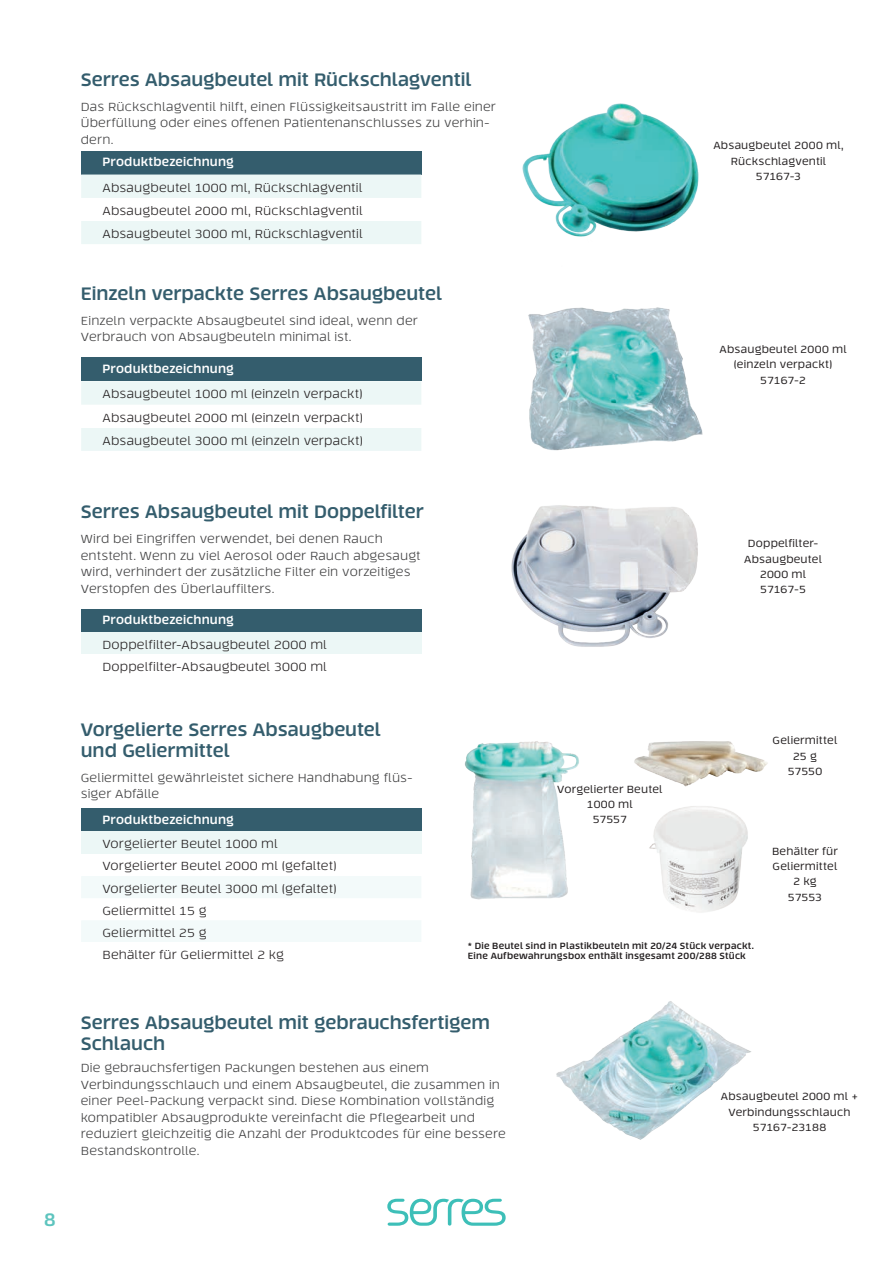
<style>
.page{position:relative;width:893px;height:1263px;background:#fff}
.page>*{position:absolute;margin:0;border:0;box-sizing:border-box;transform-origin:0 0}
.t1{font:700 18px/21px "Tecna";letter-spacing:-.005em;color:#345d6d}
.t2{font:700 18px "Tecna";color:#5dc4be}
.t3{font:300 12px/16.5px "Tecna";letter-spacing:.01em;color:#3e3e3f}
.t4{font:300 12px/22px "Tecna";letter-spacing:.01em;color:#231f20;text-align:justify}
.t5{font:700 12px "Tecna";letter-spacing:.015em;color:#fff}
.t6{font:10.5px/15.3px "Tecna";letter-spacing:.015em;color:#231f20;text-align:center}
.t7{font:700 9px/10.5px "Tecna";letter-spacing:.025em;color:#231f20}
</style>
<div class="page">
<svg style="left:387px;top:1199px;width:119px;height:27px"></svg>
<hr style="left:892px;top:0;width:1px;height:557px;background:#345d6d">
<img style="left:556px;top:1001px;width:195px;height:139px">
<img style="left:522px;top:103px;width:177px;height:134px">
<div style="left:81px;top:151px;width:340px;height:24px;background:#345d6d"></div>
<div style="left:81px;top:175px;width:340px;height:69px;background:#ecf7f6"></div>
<div style="left:81px;top:198px;width:340px;height:23px;background:#fff"></div>
<div style="left:81px;top:358px;width:340px;height:23px;background:#345d6d"></div>
<div style="left:81px;top:381px;width:340px;height:70px;background:#ecf7f6"></div>
<div style="left:81px;top:405px;width:340px;height:23px;background:#fff"></div>
<img style="left:528px;top:307px;width:175px;height:144px">
<div style="left:81px;top:609px;width:340px;height:23px;background:#345d6d"></div>
<div style="left:81px;top:632px;width:340px;height:22px;background:#ecf7f6"></div>
<img style="left:511px;top:505px;width:187px;height:142px">
<div style="left:81px;top:808px;width:340px;height:24px;background:#345d6d"></div>
<div style="left:81px;top:832px;width:340px;height:22px;background:#ecf7f6"></div>
<svg style="left:81px;top:876px;width:340px;height:66px"></svg>
<img style="left:649px;top:806px;width:99px;height:107px">
<img style="left:634px;top:741px;width:134px;height:46px">
<img style="left:465px;top:741px;width:114px;height:159px">
<h1 class="t2" style="left:44px;top:1208px;width:13px">8</h1>
<h1 class="t1" style="left:81px;top:69px;width:392px">Serres Absaugbeutel mit Rückschlagventil</h1>
<p class="t3" style="left:81px;top:98px;width:417px">Das Rückschlagventil hilft, einen Flüssigkeitsaustritt im Falle einer<br>Überfüllung oder eines offenen Patientenanschlusses zu verhin&shy;dern.</p>
<p class="t5" style="left:102px;top:154px;width:133px">Produktbezeichnung</p>
<p class="t4" style="left:102px;top:176px;width:262px;line-height:23.1px">Absaugbeutel 1000 ml, Rückschlagventil Absaugbeutel 2000 ml, Rückschlagventil Absaugbeutel 3000 ml, Rückschlagventil</p>
<h1 class="t1" style="left:81px;top:283px;width:363px">Einzeln verpackte Serres Absaugbeutel</h1>
<p class="t3" style="left:81px;top:312px;width:338px">Einzeln verpackte Absaugbeutel sind ideal, wenn der<br>Verbrauch von Absaugbeuteln minimal ist.</p>
<p class="t5" style="left:102px;top:361px;width:133px">Produktbezeichnung</p>
<p class="t4" style="left:102px;top:382px;width:262px;line-height:23.1px">Absaugbeutel 1000 ml (einzeln verpackt)<br>Absaugbeutel 2000 ml (einzeln verpackt)<br>Absaugbeutel 3000 ml (einzeln verpackt)</p>
<h1 class="t1" style="left:81px;top:501px;width:344px">Serres Absaugbeutel mit Doppelfilter</h1>
<p class="t3" style="left:81px;top:531px;width:341px">Wird bei Eingriffen verwendet, bei denen Rauch entsteht. Wenn zu viel Aerosol oder Rauch abgesaugt wird, verhindert der zusätzliche Filter ein vorzeitiges Verstopfen des Überlauffilters.</p>
<p class="t5" style="left:102px;top:612px;width:133px">Produktbezeichnung</p>
<p class="t4" style="left:102px;top:633px;width:226px">Doppelfilter-Absaugbeutel 2000 ml<br>Doppelfilter-Absaugbeutel 3000 ml</p>
<p class="t6" style="left:713px;top:138px;width:132px">Absaugbeutel 2000 ml,<br>Rückschlagventil<br>57167-3</p>
<p class="t6" style="left:719px;top:341px;width:129px">Absaugbeutel 2000 ml (einzeln verpackt)<br>57167-2</p>
<p class="t6" style="left:744px;top:536px;width:79px">Doppelfilter-<br>Absaugbeutel<br>2000 ml<br>57167-5</p>
<h1 class="t1" style="left:81px;top:719px;width:301px">Vorgelierte Serres Absaugbeutel und Geliermittel</h1>
<p class="t3" style="left:81px;top:769px;width:333px">Geliermittel gewährleistet sichere Handhabung flüs&shy;siger Abfälle</p>
<p class="t5" style="left:102px;top:812px;width:133px">Produktbezeichnung</p>
<p class="t4" style="left:102px;top:833px;width:236px;text-align:left">Vorgelierter Beutel 1000 ml<br>Vorgelierter Beutel 2000 ml (gefaltet)<br>Vorgelierter Beutel 3000 ml (gefaltet)<br>Geliermittel 15 g<br>Geliermittel 25 g<br>Behälter für Geliermittel 2 kg</p>
<p class="t6" style="left:557px;top:781px;width:107px">Vorgelierter Beutel<br>1000 ml<br>57557</p>
<p class="t7" style="left:468px;top:940px;width:288px">* Die Beutel sind in Plastikbeuteln mit 20/24 Stück verpackt.<br>Eine Aufbewahrungsbox enthält insgesamt 200/288 Stück</p>
<p class="t6" style="left:773px;top:733px;width:66px">Geliermittel<br>25 g<br>57550</p>
<p class="t6" style="left:772px;top:843px;width:67px">Behälter für<br>Geliermittel<br>2 kg<br>57553</p>
<h1 class="t1" style="left:81px;top:1012px;width:411px">Serres Absaugbeutel mit gebrauchsfertigem<br>Schlauch</h1>
<p class="t3" style="left:81px;top:1060px;width:426px">Die gebrauchsfertigen Packungen bestehen aus einem Verbindungsschlauch und einem Absaugbeutel, die zusammen in einer Peel-Packung verpackt sind. Diese Kombination vollständig kompatibler Absaugprodukte vereinfacht die Pflegearbeit und reduziert gleichzeitig die Anzahl der Produktcodes für eine bessere Bestandskontrolle.</p>
<p class="t6" style="left:721px;top:1089px;width:139px">Absaugbeutel 2000 ml +<br>Verbindungsschlauch<br>57167-23188</p>
</div>
